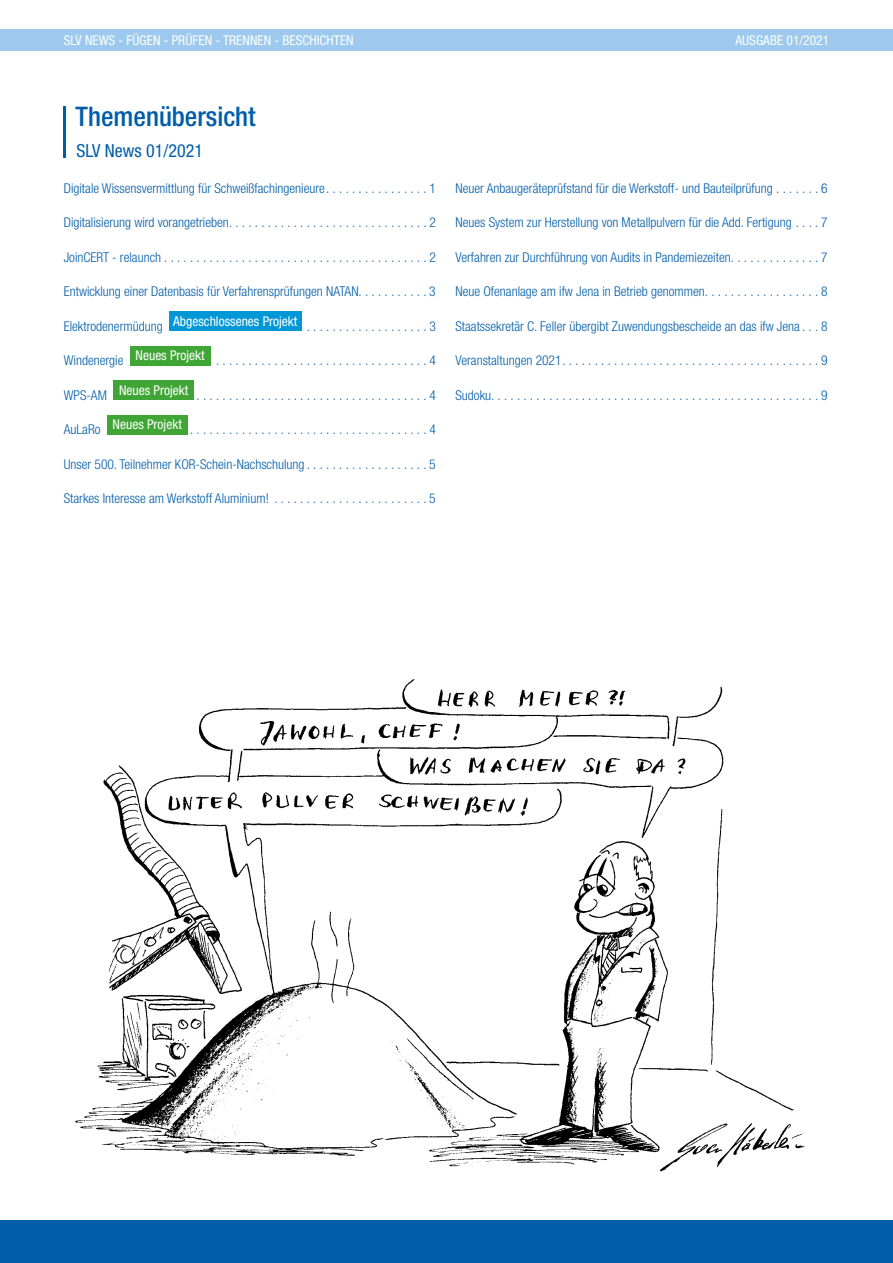
<style>
.page{position:relative;width:893px;height:1263px;background:#fff}
.page>*{position:absolute;margin:0;border:0;box-sizing:border-box;transform-origin:0 0}
.t1{font:500 condensed 27px "Helvetica Neue LT Std";color:#005da9}
.t2{font:condensed 18px "Helvetica Neue LT Std";color:#005da9}
.t3{font:300 condensed 13.5px "Helvetica Neue LT Std";color:#005da9}
.t4{font:condensed 13.5px "Helvetica Neue LT Std";color:#fff}
</style>
<div class="page">
<div style="left:0;top:29px;width:893px;height:21px;background:#9cc9ed"></div>
<img style="left:75px;top:679px;width:730px;height:493px">
<hr style="left:64px;top:106px;width:2px;height:52px;background:#005da9">
<div style="left:169px;top:311px;width:132px;height:20px;background:#0097d7"></div>
<div style="left:130px;top:346px;width:80px;height:19px;background:#3fa535"></div>
<div style="left:113px;top:380px;width:81px;height:20px;background:#3fa535"></div>
<div style="left:107px;top:415px;width:80px;height:19px;background:#3fa535"></div>
<div style="left:0;top:1220px;width:893px;height:43px;background:#005da9"></div>
<p class="t4" style="left:64px;top:32px;width:291px">SLV NEWS - FÜGEN - PRÜFEN - TRENNEN - BESCHICHTEN</p>
<p class="t4" style="left:735px;top:32px;width:95px">AUSGABE 01/2021</p>
<h1 class="t1" style="left:76px;top:100px;width:182px">Themenübersicht</h1>
<h2 class="t2" style="left:77px;top:140px;width:128px">SLV News 01/2021</h2>
<p class="t3" style="left:64px;top:180px;width:373px">Digitale Wissensvermittlung für Schweißfachingenieure . . . . . . . . . . . . . . . 1</p>
<p class="t3" style="left:64px;top:215px;width:374px">Digitalisierung wird vorangetrieben . . . . . . . . . . . . . . . . . . . . . . . . . . . . . . 2</p>
<p class="t3" style="left:64px;top:249px;width:374px">JoinCERT - relaunch . . . . . . . . . . . . . . . . . . . . . . . . . . . . . . . . . . . . . . . . 2</p>
<p class="t3" style="left:64px;top:284px;width:373px">Entwicklung einer Datenbasis für Verfahrensprüfungen NATAN . . . . . . . . . . 3</p>
<p class="t3" style="left:64px;top:318px;width:374px">Elektrodenermüdung <sup>Abgeschlossenes</sup> <sup>Projekt</sup> . . . . . . . . . . . . . . . . . . 3</p>
<p class="t3" style="left:64px;top:353px;width:374px">Windenergie <sup>Neues</sup> <sup>Projekt</sup> . . . . . . . . . . . . . . . . . . . . . . . . . . . . . . . . 4</p>
<p class="t3" style="left:64px;top:387px;width:374px">WPS-AM <sup>Neues</sup> <sup>Projekt</sup> . . . . . . . . . . . . . . . . . . . . . . . . . . . . . . . . . . . 4</p>
<p class="t3" style="left:64px;top:422px;width:374px">AuLaRo <sup>Neues</sup> <sup>Projekt</sup> . . . . . . . . . . . . . . . . . . . . . . . . . . . . . . . . . . . . 4</p>
<p class="t3" style="left:64px;top:456px;width:373px">Unser 500. Teilnehmer KOR-Schein-Nachschulung . . . . . . . . . . . . . . . . . . 5</p>
<p class="t3" style="left:64px;top:491px;width:374px">Starkes Interesse am Werkstoff Aluminium! . . . . . . . . . . . . . . . . . . . . . . . 5</p>
<p class="t3" style="left:455px;top:180px;width:374px">Neuer Anbaugeräteprüfstand für die Werkstoff- und Bauteilprüfung . . . . . . 6</p>
<p class="t3" style="left:455px;top:215px;width:374px">Neues System zur Herstellung von Metallpulvern für die Add. Fertigung . . . 7</p>
<p class="t3" style="left:455px;top:249px;width:373px">Verfahren zur Durchführung von Audits in Pandemiezeiten . . . . . . . . . . . . . 7</p>
<p class="t3" style="left:455px;top:284px;width:373px">Neue Ofenanlage am ifw Jena in Betrieb genommen . . . . . . . . . . . . . . . . . 8</p>
<p class="t3" style="left:455px;top:318px;width:374px">Staatssekretär C. Feller übergibt Zuwendungsbescheide an das ifw Jena . . 8</p>
<p class="t3" style="left:455px;top:353px;width:374px">Veranstaltungen 2021 . . . . . . . . . . . . . . . . . . . . . . . . . . . . . . . . . . . . . . . 9</p>
<p class="t3" style="left:455px;top:387px;width:374px">Sudoku . . . . . . . . . . . . . . . . . . . . . . . . . . . . . . . . . . . . . . . . . . . . . . . . . . 9</p>
</div>
